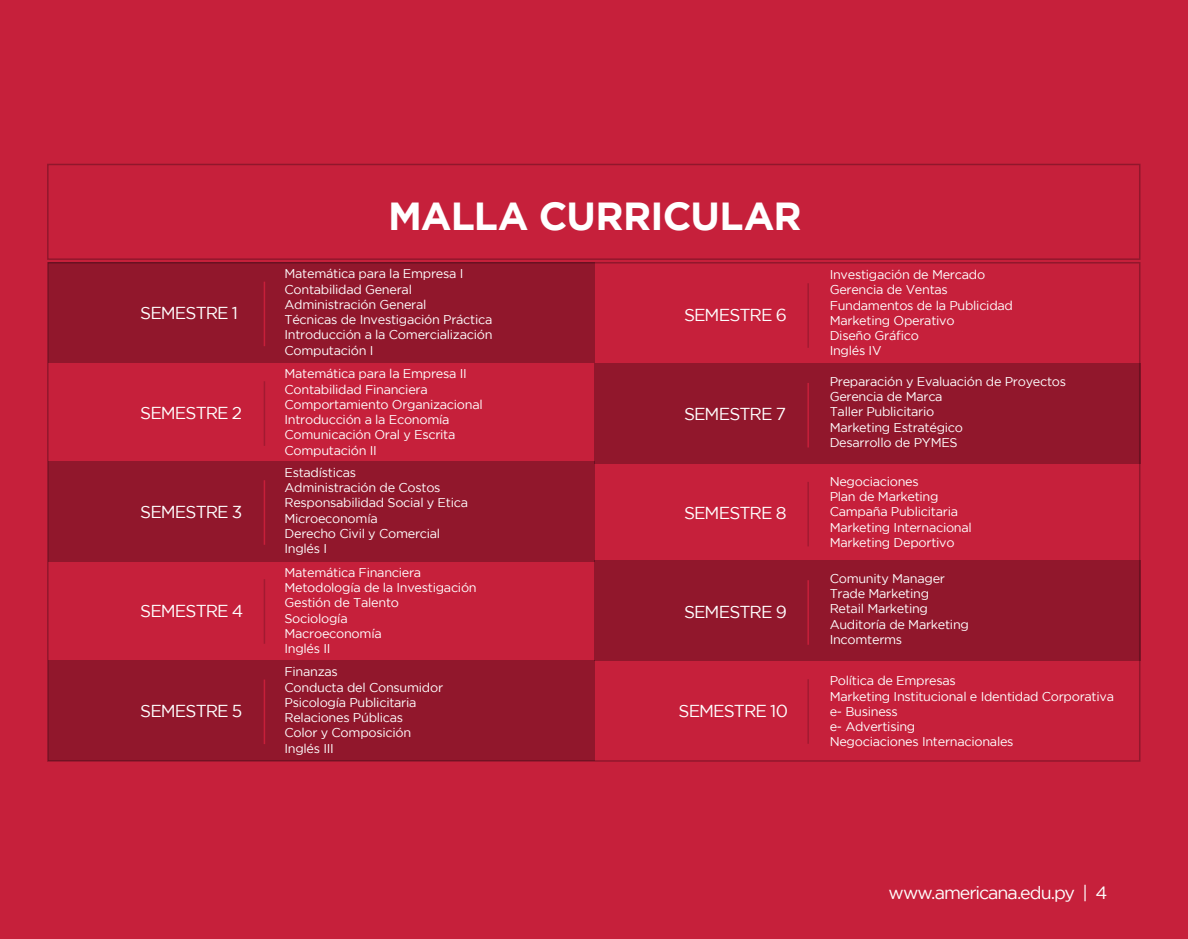
<style>
.page{position:relative;width:1188px;height:939px;background:#fff}
.page>*{position:absolute;margin:0;border:0;box-sizing:border-box;transform-origin:0 0}
.t1{font:700 39px "Gotham";letter-spacing:-.02em;color:#fff}
.t2{font:17.85px "Gotham";letter-spacing:-.055em;color:#fff}
.t3{font:17.25px "Gotham";letter-spacing:-.05em;color:#fff}
.t4{font:12.75px/15.1px "Gotham";letter-spacing:-.02em;color:#fff}
</style>
<div class="page">
<div style="left:0;top:0;width:1188px;height:938px;background:#c6203b"></div>
<div style="left:48px;top:660px;width:546px;height:100px;background:#91172c"></div>
<div style="left:48px;top:461px;width:546px;height:100px;background:#91172c"></div>
<div style="left:48px;top:263px;width:546px;height:100px;background:#91172c"></div>
<hr style="left:264px;top:281px;width:1px;height:65px;background:#c71f3a">
<hr style="left:264px;top:381px;width:1px;height:64px;background:#d1d3d4">
<hr style="left:264px;top:480px;width:1px;height:64px;background:#c71f3a">
<hr style="left:264px;top:579px;width:1px;height:64px;background:#d1d3d4">
<hr style="left:264px;top:679px;width:1px;height:64px;background:#c71f3a">
<div style="left:594px;top:363px;width:547px;height:100px;background:#91172c"></div>
<hr style="left:807px;top:283px;width:2px;height:65px;background:#d1d3d4">
<hr style="left:807px;top:383px;width:2px;height:64px;background:#c71f3a">
<hr style="left:807px;top:481px;width:2px;height:65px;background:#d1d3d4">
<div style="left:594px;top:560px;width:547px;height:100px;background:#91172c"></div>
<hr style="left:807px;top:580px;width:2px;height:64px;background:#c71f3a">
<hr style="left:807px;top:679px;width:2px;height:64px;background:#d1d3d4">
<h1 class="t1" style="left:388px;top:190px;width:415px">MALLA CURRICULAR</h1>
<h3 class="t3" style="left:140px;top:302px;width:99px">SEMESTRE 1</h3>
<h3 class="t3" style="left:140px;top:401px;width:104px">SEMESTRE 2</h3>
<h3 class="t3" style="left:140px;top:500px;width:104px">SEMESTRE 3</h3>
<h3 class="t3" style="left:140px;top:599px;width:105px">SEMESTRE 4</h3>
<h3 class="t3" style="left:140px;top:699px;width:104px">SEMESTRE 5</h3>
<p class="t4" style="left:284px;top:266px;width:210px">Matemática para la Empresa I<br>Contabilidad General<br>Administración General<br>Técnicas de Investigación Práctica<br>Introducción a la Comercialización<br>Computación I</p>
<p class="t4" style="left:284px;top:366px;width:200px">Matemática para la Empresa II<br>Contabilidad Financiera<br>Comportamiento Organizacional<br>Introducción a la Economía<br>Comunicación Oral y Escrita<br>Computación II</p>
<p class="t4" style="left:284px;top:464px;width:185px">Estadísticas<br>Administración de Costos<br>Responsabilidad Social y Etica<br>Microeconomía<br>Derecho Civil y Comercial<br>Inglés I</p>
<p class="t4" style="left:284px;top:564px;width:194px">Matemática Financiera<br>Metodología de la Investigación<br>Gestión de Talento<br>Sociología<br>Macroeconomía<br>Inglés II</p>
<p class="t4" style="left:284px;top:663px;width:160px">Finanzas<br>Conducta del Consumidor<br>Psicología Publicitaria<br>Relaciones Públicas<br>Color y Composición<br>Inglés III</p>
<h3 class="t3" style="left:684px;top:303px;width:104px">SEMESTRE 6</h3>
<h3 class="t3" style="left:684px;top:403px;width:103px">SEMESTRE 7</h3>
<h3 class="t3" style="left:684px;top:502px;width:104px">SEMESTRE 8</h3>
<h3 class="t3" style="left:684px;top:600px;width:104px">SEMESTRE 9</h3>
<h3 class="t3" style="left:679px;top:699px;width:111px">SEMESTRE 10</h3>
<p class="t4" style="left:830px;top:267px;width:185px">Investigación de Mercado<br>Gerencia de Ventas<br>Fundamentos de la Publicidad<br>Marketing Operativo<br>Diseño Gráfico<br>Inglés IV</p>
<p class="t4" style="left:830px;top:373px;width:238px">Preparación y Evaluación de Proyectos<br>Gerencia de Marca<br>Taller Publicitario<br>Marketing Estratégico<br>Desarrollo de PYMES</p>
<p class="t4" style="left:830px;top:473px;width:144px">Negociaciones<br>Plan de Marketing<br>Campaña Publicitaria<br>Marketing Internacional<br>Marketing Deportivo</p>
<p class="t4" style="left:830px;top:570px;width:141px">Comunity Manager<br>Trade Marketing<br>Retail Marketing<br>Auditoría de Marketing<br>Incomterms</p>
<p class="t4" style="left:830px;top:672px;width:286px">Política de Empresas<br>Marketing Institucional e Identidad Corporativa e- Business<br>e- Advertising<br>Negociaciones Internacionales</p>
<h2 class="t2" style="left:889px;top:881px;width:220px">www.americana.edu.py | 4</h2>
</div>
